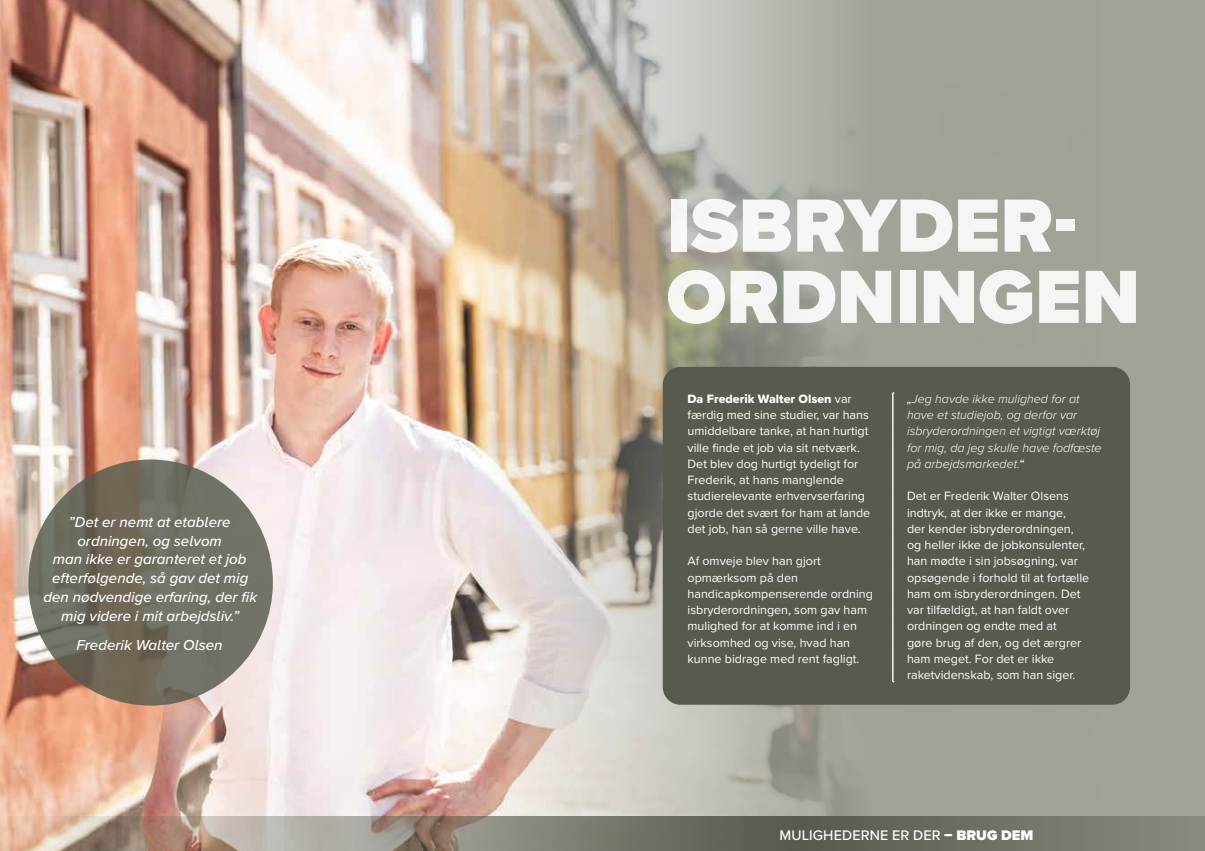
<style>
.page{position:relative;width:1205px;height:851px;background:#fff}
.page>*{position:absolute;margin:0;border:0;box-sizing:border-box;transform-origin:0 0}
.t1{font:900 78.12px/71.2px "Proxima Nova";color:#fff}
.t2{font:italic 500 15px/18.8px "Proxima Nova";color:#fff;text-align:center}
.t3{font:500 14.38px "Proxima Nova";letter-spacing:.01em;color:#fff}
.t4{font:12.5px/16.2px "Proxima Nova";color:#fff}
.t5{font:italic 300 12.5px/16.2px "Proxima Nova";color:#fff}
.t6{font:12.5px "Proxima Nova Extrabld";color:#fff}
.s1{font-family:"Proxima Nova"}
.s2{font-weight:400}
.s3{font-weight:500;font-style:normal}
.s4{font-weight:900}
</style>
<div class="page">
<div style="left:0;top:0;width:1205px;height:850px;background:#a0a398"></div>
<img style="left:0;top:0;width:1099px;height:816px">
<svg style="left:28px;top:459px;width:245px;height:246px;background:#6f6d5f"></svg>
<div style="left:663px;top:367px;width:467px;height:337px;background:#575b4d;border-radius:18px"></div>
<svg style="left:892px;top:393px;width:2px;height:289px"></svg>
<svg style="left:0;top:816px;width:1205px;height:34px;background:#898477"></svg>
<p class="t2" style="left:43px;top:512px;width:215px">”Det er nemt at etablere ordningen, og selvom<br>man ikke er garanteret et job efterfølgende, så gav det mig den nødvendige erfaring, der fik mig videre i mit arbejdsliv.”</p>
<p class="t2" style="left:77px;top:635px;width:148px">Frederik Walter Olsen</p>
<h1 class="t1" style="left:666px;top:189px;width:475px">ISBRYDER-<br>ORDNINGEN</h1>
<p class="t6" style="left:687px;top:389px;width:166px">Da Frederik Walter Olsen <span class="s1">var</span></p>
<p class="t4" style="left:687px;top:406px;width:184px">færdig med sine studier, var hans umiddelbare tanke, at han hurtigt ville finde et job via sit netværk.<br>Det blev dog hurtigt tydeligt for<br>Frederik, at hans manglende studierelevante erhvervserfaring gjorde det svært for ham at lande det job, han så gerne ville have.</p>
<p class="t4" style="left:687px;top:552px;width:187px">Af omveje blev han gjort opmærksom på den handicapkompenserende ordning isbryderordningen, som gav ham mulighed for at komme ind i en virksomhed og vise, hvad han kunne bidrage med rent fagligt.</p>
<p class="t5" style="left:907px;top:390px;width:196px"><span class="s2">„</span>Jeg havde ikke mulighed for at have et studiejob, og derfor var isbryderordningen et vigtigt værktøj for mig, da jeg skulle have fodfæste på arbejdsmarkedet.<span class="s3">“</span></p>
<p class="t4" style="left:907px;top:487px;width:184px">Det er Frederik Walter Olsens indtryk, at der ikke er mange,<br>der kender isbryderordningen, og heller ikke de jobkonsulenter, han mødte i sin jobsøgning, var opsøgende i forhold til at fortælle ham om isbryderordningen. Det var tilfældigt, at han faldt over ordningen og endte med at<br>gøre brug af den, og det ærgrer ham meget. For det er ikke raketvidenskab, som han siger.</p>
<p class="t3" style="left:779px;top:823px;width:255px">MULIGHEDERNE ER DER <span class="s4">– BRUG DEM</span></p>
</div>
